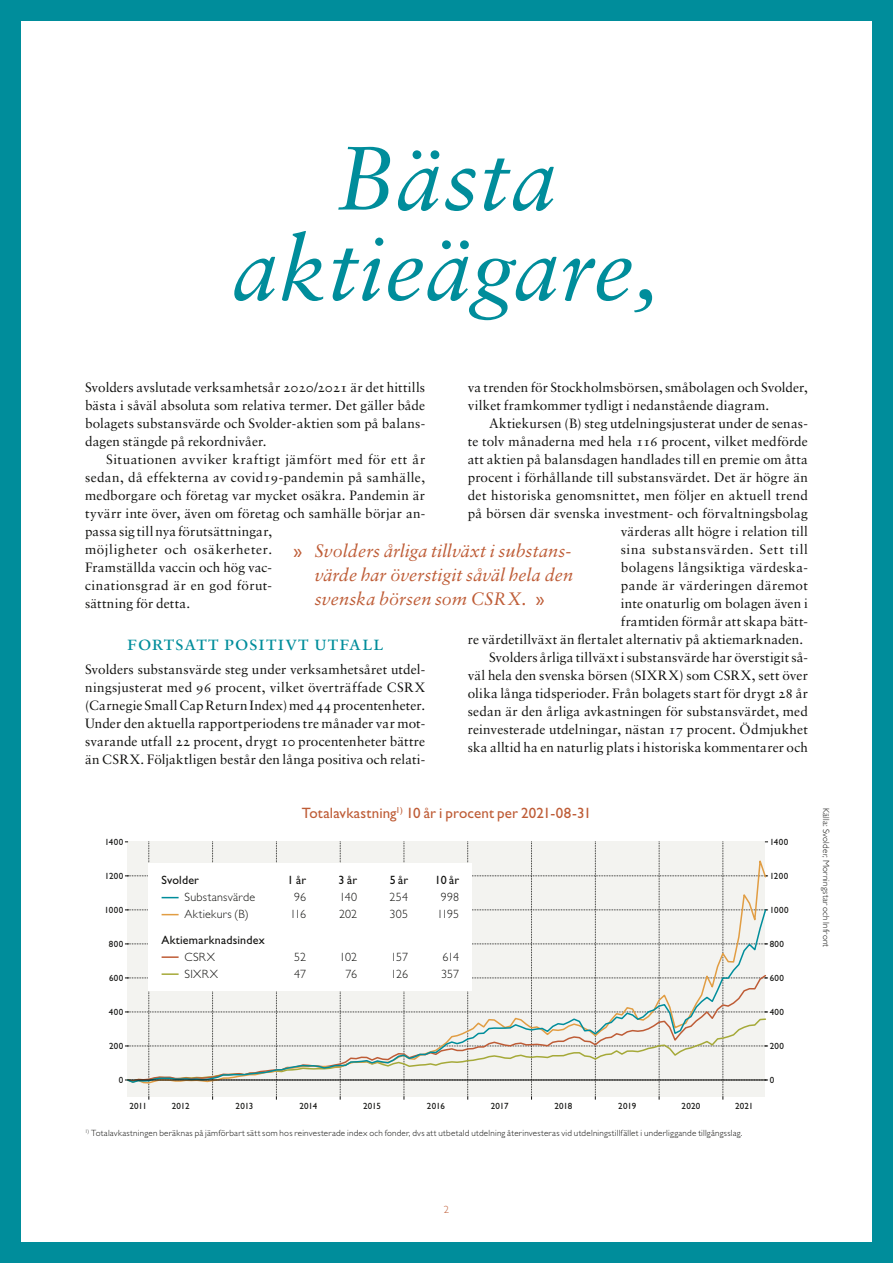
<style>
.page{position:relative;width:893px;height:1263px;background:#008d9b}
.page>*{position:absolute;margin:0;border:0;box-sizing:border-box;transform-origin:0 0}
.t1{font:italic 90px/90px "Sabon LT Std";letter-spacing:.005em;color:#008d9b;text-align:center}
.t2{font:21px "Sabon LT Std";letter-spacing:.025em;color:#008d9b}
.t3{font:italic 18px/24px "Sabon LT Std";letter-spacing:.005em;color:#be5c36;text-align:justify}
.t4{font:15px "Gill Sans Std";letter-spacing:.005em;color:#be5c36}
.t5{font:13.5px/18px "Sabon LT Std";letter-spacing:.015em;color:#11110f;text-align:justify}
.t6{font:300 12px "Gill Sans Std";letter-spacing:.02em;color:#11110f}
.t7{font:12px "Gill Sans Std";letter-spacing:.015em;color:#11110f}
.t8{font:300 10.5px "Gill Sans Std";color:#be5c36}
.t9{font:300 9px "Gill Sans Std";letter-spacing:.03em;color:#11110f}
.t10{font:9px "Gill Sans Std";letter-spacing:.03em;color:#11110f}
.s1{font-family:"Gill Sans Std";font-style:normal}
</style>
<div class="page">
<div style="left:21px;top:21px;width:851px;height:1221px;background:#fff"></div>
<svg style="left:125px;top:841px;width:642px;height:258px"></svg>
<h1 class="t1" style="left:233px;top:133px;width:428px">Bästa aktieägare,</h1>
<p class="t5" style="left:468px;top:378px;width:342px">va trenden för Stockholmsbörsen, småbolagen och Svolder, vilket framkommer tydligt i nedanstående diagram.</p>
<p class="t5" style="left:489px;top:414px;width:320px">Aktiekursen (B) steg utdelningsjusterat under de senas-</p>
<p class="t5" style="left:468px;top:432px;width:342px">te tolv månaderna med hela 116 procent, vilket medförde</p>
<p class="t5" style="left:468px;top:450px;width:342px">att aktien på balansdagen handlades till en premie om åtta</p>
<p class="t5" style="left:468px;top:468px;width:342px">procent i förhållande till substansvärdet. Det är högre än</p>
<p class="t5" style="left:468px;top:486px;width:342px">det historiska genomsnittet, men följer en aktuell trend</p>
<p class="t5" style="left:468px;top:504px;width:342px">på börsen där svenska investment- och förvaltningsbolag</p>
<p class="t5" style="left:621px;top:522px;width:189px">värderas allt högre i relation till</p>
<p class="t5" style="left:621px;top:540px;width:189px">sina substansvärden. Sett till</p>
<p class="t5" style="left:621px;top:558px;width:189px">bolagens långsiktiga värdeska-</p>
<p class="t5" style="left:621px;top:576px;width:189px">pande är värderingen däremot</p>
<p class="t5" style="left:621px;top:594px;width:189px">inte onaturlig om bolagen även i</p>
<p class="t5" style="left:621px;top:612px;width:189px">framtiden förmår att skapa bätt-</p>
<p class="t5" style="left:468px;top:630px;width:337px">re värdetillväxt än flertalet alternativ på aktiemarknaden.</p>
<p class="t5" style="left:489px;top:648px;width:320px">Svolders årliga tillväxt i substansvärde har överstigit så-</p>
<p class="t5" style="left:468px;top:666px;width:342px">väl hela den svenska börsen (SIXRX) som CSRX, sett över</p>
<p class="t5" style="left:468px;top:684px;width:342px">olika långa tidsperioder. Från bolagets start för drygt 28 år</p>
<p class="t5" style="left:468px;top:702px;width:342px">sedan är den årliga avkastningen för substansvärdet, med</p>
<p class="t5" style="left:468px;top:720px;width:342px">reinvesterade utdelningar, nästan 17 procent. Ödmjukhet</p>
<p class="t5" style="left:468px;top:738px;width:342px">ska alltid ha en naturlig plats i historiska kommentarer och</p>
<p class="t5" style="left:85px;top:378px;width:342px">Svolders avslutade verksamhetsår 2020/2021 är det hittills bästa i såväl absoluta som relativa termer. Det gäller både bolagets substansvärde och Svolder-aktien som på balans&shy;dagen stängde på rekordnivåer.</p>
<p class="t5" style="left:85px;top:450px;width:342px;text-align:left;text-indent:21px">Situationen avviker kraftigt jämfört med för ett år sedan, då effekterna av covid19-pandemin på samhälle, medborgare och företag var mycket osäkra. Pandemin är tyvärr inte över, även om företag och samhälle börjar an&shy;passa sig till nya förutsättningar,<br>möjligheter och osäkerheter.<br>Framställda vaccin och hög vac-<br>cinationsgrad är en god förut-<br>sättning för detta.</p>
<h2 class="t2" style="left:127px;top:631px;width:258px">Fortsatt positivt utfall</h2>
<p class="t5" style="left:85px;top:660px;width:342px">Svolders substansvärde steg under verksamhetsåret utdel&shy;ningsjusterat med 96 procent, vilket överträffade CSRX (Carnegie Small Cap Return Index) med 44 procentenheter.<br>Under den aktuella rapportperiodens tre månader var mot&shy;svarande utfall 22 procent, drygt 10 procentenheter bättre än CSRX. Följaktligen består den långa positiva och relati-</p>
<h3 class="t3" style="left:315px;top:539px;width:260px;text-indent:-21px"><span class="s1">»</span> Svolders årliga tillväxt i substans&shy;värde har överstigit såväl hela den svenska börsen som CSRX. <span class="s1">»</span></h3>
<p class="t10" style="left:105px;top:837px;width:20px">1400</p>
<p class="t10" style="left:105px;top:871px;width:20px">1200</p>
<p class="t10" style="left:104px;top:905px;width:20px">1000</p>
<p class="t10" style="left:109px;top:939px;width:16px">800</p>
<p class="t10" style="left:109px;top:973px;width:16px">600</p>
<p class="t10" style="left:109px;top:1007px;width:16px">400</p>
<p class="t10" style="left:109px;top:1041px;width:16px">200</p>
<p class="t10" style="left:119px;top:1075px;width:6px">0</p>
<p class="t4" style="left:302px;top:804px;width:291px">Totalavkastning<sup>1)</sup> 10 år i procent per 2021-08-31</p>
<p class="t7" style="left:162px;top:873px;width:39px">Svolder</p>
<p class="t7" style="left:288px;top:873px;width:20px">1 år</p>
<p class="t7" style="left:339px;top:873px;width:20px">3 år</p>
<p class="t7" style="left:390px;top:873px;width:20px">5 år</p>
<p class="t7" style="left:435px;top:873px;width:26px">10 år</p>
<p class="t6" style="left:185px;top:891px;width:72px">Substansvärde</p>
<p class="t6" style="left:294px;top:891px;width:13px">96</p>
<p class="t6" style="left:339px;top:891px;width:19px">140</p>
<p class="t6" style="left:390px;top:891px;width:20px">254</p>
<p class="t6" style="left:441px;top:891px;width:20px">998</p>
<p class="t6" style="left:185px;top:908px;width:66px">Aktiekurs (B)</p>
<p class="t6" style="left:290px;top:908px;width:18px">116</p>
<p class="t6" style="left:339px;top:908px;width:20px">202</p>
<p class="t6" style="left:390px;top:908px;width:20px">305</p>
<p class="t6" style="left:437px;top:908px;width:24px">1195</p>
<p class="t7" style="left:162px;top:933px;width:105px">Aktiemarknadsindex</p>
<p class="t6" style="left:185px;top:950px;width:32px">CSRX</p>
<p class="t6" style="left:294px;top:950px;width:13px">52</p>
<p class="t6" style="left:339px;top:950px;width:19px">102</p>
<p class="t6" style="left:391px;top:950px;width:19px">157</p>
<p class="t6" style="left:442px;top:950px;width:18px">614</p>
<p class="t6" style="left:185px;top:967px;width:35px">SIXRX</p>
<p class="t6" style="left:294px;top:967px;width:13px">47</p>
<p class="t6" style="left:346px;top:967px;width:13px">76</p>
<p class="t6" style="left:391px;top:967px;width:19px">126</p>
<p class="t6" style="left:441px;top:967px;width:20px">357</p>
<p class="t10" style="left:129px;top:1100px;width:19px">2011</p>
<p class="t10" style="left:172px;top:1100px;width:19px">2012</p>
<p class="t10" style="left:236px;top:1100px;width:19px">2013</p>
<p class="t10" style="left:299px;top:1100px;width:19px">2014</p>
<p class="t10" style="left:363px;top:1100px;width:19px">2015</p>
<p class="t10" style="left:427px;top:1100px;width:19px">2016</p>
<p class="t10" style="left:491px;top:1100px;width:19px">2017</p>
<p class="t10" style="left:554px;top:1100px;width:20px">2018</p>
<p class="t10" style="left:618px;top:1100px;width:19px">2019</p>
<p class="t10" style="left:682px;top:1100px;width:20px">2020</p>
<p class="t10" style="left:735px;top:1100px;width:20px">2021</p>
<p class="t9" style="left:85px;top:1128px;width:659px"><sup>1)</sup> Totalavkastningen beräknas på jämförbart sätt som hos reinvesterade index och fonder, dvs att utbetald utdelning återinvesteras vid utdelningstillfället i underliggande tillgångsslag.</p>
<p class="t10" style="left:770px;top:837px;width:20px">1400</p>
<p class="t10" style="left:770px;top:871px;width:20px">1200</p>
<p class="t10" style="left:770px;top:905px;width:20px">1000</p>
<p class="t10" style="left:770px;top:939px;width:16px">800</p>
<p class="t10" style="left:770px;top:973px;width:16px">600</p>
<p class="t10" style="left:770px;top:1007px;width:16px">400</p>
<p class="t10" style="left:770px;top:1041px;width:16px">200</p>
<p class="t10" style="left:770px;top:1075px;width:6px">0</p>
<p class="t9" style="left:831px;top:808px;width:141px;rotate:90deg">Källa: Svolder, Morningstar och Infront</p>
<p class="t8" style="left:444px;top:1204px;width:7px">2</p>
</div>
